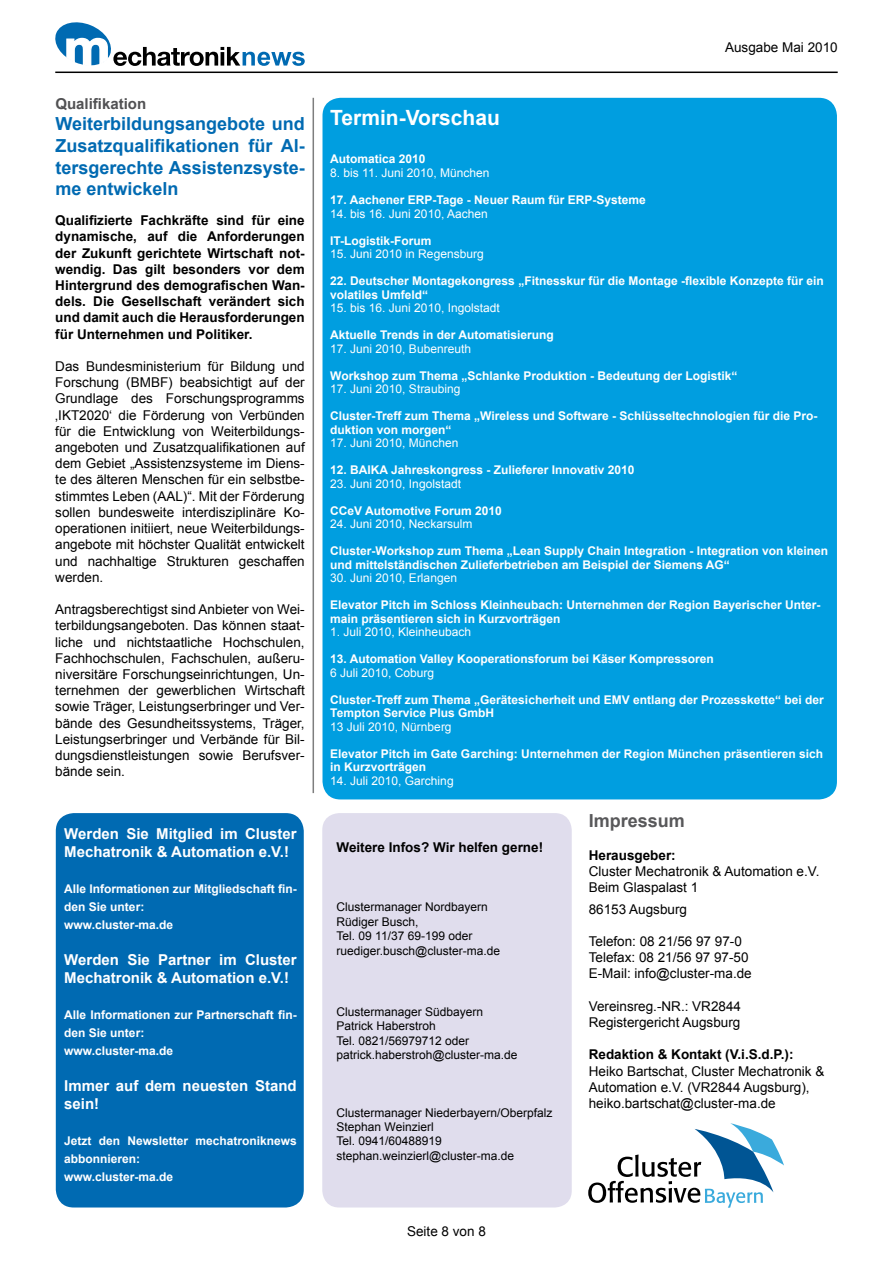
<style>
.page{position:relative;width:893px;height:1263px;background:#fff}
.page>*{position:absolute;margin:0;border:0;box-sizing:border-box;transform-origin:0 0}
.t1{font:700 21px "Arial";color:#fff}
.t2{font:700 18px/21.6px "Arial";color:#006ab2;text-align:justify}
.t3{font:700 18px "Arial";color:#58585a}
.t4{font:700 15px/18px "Arial";color:#fff}
.t5{font:700 15px "Arial";color:#515153}
.t6{font:13.5px/16.2px "Arial";color:#000}
.t7{font:700 13.5px/16.2px "Arial";color:#000;text-align:justify}
.t8{font:700 12px/18px "Arial";color:#fff}
.t9{font:12px "Arial";color:#fff}
.t10{font:12px/14.4px "Arial";color:#000}
</style>
<div class="page">
<hr style="left:55px;top:72px;width:783px;height:1px;background:#000">
<svg style="left:55px;top:22px;width:250px;height:44px"></svg>
<div style="left:322px;top:813px;width:250px;height:394px;background:#e0dded;border-radius:17px"></div>
<div style="left:56px;top:813px;width:248px;height:394px;background:#006ab2;border-radius:18px"></div>
<div style="left:322px;top:98px;width:515px;height:701px;background:#009ee0;border-radius:18px"></div>
<hr style="left:313px;top:98px;width:1px;height:695px;background:#7e7e7e">
<svg style="left:588px;top:1123px;width:196px;height:85px"></svg>
<p class="t5" style="left:55px;top:93px;width:92px">Qualifikation</p>
<h2 class="t2" style="left:55px;top:114px;width:251px">Weiterbildungsangebote und Zusatzqualifikationen für Al&shy;tersgerechte Assistenzsyste&shy;me entwickeln</h2>
<p class="t7" style="left:55px;top:213px;width:251px">Qualifizierte Fachkräfte sind für eine dynamische, auf die Anforderungen der Zukunft gerichtete Wirtschaft not&shy;wendig. Das gilt besonders vor dem Hintergrund des demografischen Wan&shy;dels. Die Gesellschaft verändert sich und damit auch die Herausforderungen für Unternehmen und Politiker.</p>
<p class="t6" style="left:55px;top:358px;width:251px;text-align:justify">Das Bundesministerium für Bildung und Forschung (BMBF) beabsichtigt auf der Grundlage des Forschungsprogramms ‚IKT2020‘ die Förderung von Verbünden für die Entwicklung von Weiterbildungs&shy;angeboten und Zusatzqualifikationen auf dem Gebiet „Assistenzsysteme im Diens&shy;te des älteren Menschen für ein selbstbe&shy;stimmtes Leben (AAL)“. Mit der Förderung sollen bundesweite interdisziplinäre Ko&shy;operationen initiiert, neue Weiterbildungs&shy;angebote mit höchster Qualität entwickelt und nachhaltige Strukturen geschaffen werden.</p>
<p class="t6" style="left:55px;top:601px;width:251px;text-align:justify">Antragsberechtigst sind Anbieter von Wei&shy;terbildungsangeboten. Das können staat&shy;liche und nichtstaatliche Hochschulen, Fachhochschulen, Fachschulen, außeru&shy;niversitäre Forschungseinrichtungen, Un&shy;ternehmen der gewerblichen Wirtschaft sowie Träger, Leistungserbringer und Ver&shy;bände des Gesundheitssystems, Träger, Leistungserbringer und Verbände für Bil&shy;dungsdienstleistungen sowie Berufsver&shy;bände sein.</p>
<p class="t4" style="left:64px;top:825px;width:234px">Werden Sie Mitglied im Cluster<br>Mechatronik &amp; Automation e.V.!</p>
<p class="t8" style="left:64px;top:880px;width:234px">Alle Informationen zur Mitgliedschaft fin&shy;den Sie unter:<br>www.cluster-ma.de</p>
<p class="t4" style="left:64px;top:951px;width:234px">Werden Sie Partner im Cluster<br>Mechatronik &amp; Automation e.V.!</p>
<p class="t8" style="left:64px;top:1006px;width:234px">Alle Informationen zur Partnerschaft fin&shy;den Sie unter:<br>www.cluster-ma.de</p>
<p class="t4" style="left:64px;top:1077px;width:234px">Immer auf dem neuesten Stand sein!</p>
<p class="t8" style="left:64px;top:1132px;width:234px">Jetzt den Newsletter mechatroniknews abbonnieren:<br>www.cluster-ma.de</p>
<p class="t6" style="left:725px;top:39px;width:114px">Ausgabe Mai 2010</p>
<h1 class="t1" style="left:330px;top:103px;width:171px">Termin-Vorschau</h1>
<p class="t8" style="left:330px;top:151px;width:97px">Automatica 2010</p>
<p class="t9" style="left:330px;top:165px;width:161px">8. bis 11. Juni 2010, München</p>
<p class="t8" style="left:330px;top:191px;width:317px">17. Aachener ERP-Tage - Neuer Raum für ERP-Systeme</p>
<p class="t9" style="left:330px;top:205px;width:159px">14. bis 16. Juni 2010, Aachen</p>
<p class="t8" style="left:330px;top:232px;width:103px">IT-Logistik-Forum</p>
<p class="t9" style="left:330px;top:246px;width:155px">15. Juni 2010 in Regensburg</p>
<p class="t8" style="left:330px;top:274px;width:495px;line-height:13.5px">22. Deutscher Montagekongress „Fitnesskur für die Montage -flexible Konzepte für ein volatiles Umfeld“</p>
<p class="t9" style="left:330px;top:300px;width:171px">15. bis 16. Juni 2010, Ingolstadt</p>
<p class="t8" style="left:330px;top:326px;width:225px">Aktuelle Trends in der Automatisierung</p>
<p class="t9" style="left:330px;top:340px;width:142px">17. Juni 2010, Bubenreuth</p>
<p class="t8" style="left:330px;top:367px;width:409px">Workshop zum Thema „Schlanke Produktion - Bedeutung der Logistik“</p>
<p class="t9" style="left:330px;top:381px;width:132px">17. Juni 2010, Straubing</p>
<p class="t8" style="left:330px;top:409px;width:489px;line-height:13.5px">Cluster-Treff zum Thema „Wireless und Software - Schlüsseltechnologien für die Pro&shy;duktion von morgen“</p>
<p class="t9" style="left:330px;top:435px;width:130px">17. Juni 2010, München</p>
<p class="t8" style="left:330px;top:461px;width:306px">12. BAIKA Jahreskongress - Zulieferer Innovativ 2010</p>
<p class="t9" style="left:330px;top:475px;width:132px">23. Juni 2010, Ingolstadt</p>
<p class="t8" style="left:330px;top:502px;width:173px">CCeV Automotive Forum 2010</p>
<p class="t9" style="left:330px;top:516px;width:144px">24. Juni 2010, Neckarsulm</p>
<p class="t8" style="left:330px;top:544px;width:499px;line-height:13.5px">Cluster-Workshop zum Thema „Lean Supply Chain Integration - Integration von kleinen und mittelständischen Zulieferbetrieben am Beispiel der Siemens AG“</p>
<p class="t9" style="left:330px;top:570px;width:128px">30. Juni 2010, Erlangen</p>
<p class="t8" style="left:330px;top:598px;width:492px;line-height:13.5px">Elevator Pitch im Schloss Kleinheubach: Unternehmen der Region Bayerischer Unter&shy;main präsentieren sich in Kurzvorträgen</p>
<p class="t9" style="left:330px;top:624px;width:142px">1. Juli 2010, Kleinheubach</p>
<p class="t8" style="left:330px;top:650px;width:385px">13. Automation Valley Kooperationsforum bei Käser Kompressoren</p>
<p class="t9" style="left:330px;top:664px;width:106px">6 Juli 2010, Coburg</p>
<p class="t8" style="left:330px;top:693px;width:495px;line-height:13.5px">Cluster-Treff zum Thema „Gerätesicherheit und EMV entlang der Prozesskette“ bei der<br>Tempton Service Plus GmbH</p>
<p class="t9" style="left:330px;top:718px;width:123px">13 Juli 2010, Nürnberg</p>
<p class="t8" style="left:330px;top:747px;width:494px;line-height:13.5px">Elevator Pitch im Gate Garching: Unternehmen der Region München präsentieren sich in Kurzvorträgen</p>
<p class="t9" style="left:330px;top:772px;width:125px">14. Juli 2010, Garching</p>
<p class="t7" style="left:337px;top:839px;width:208px">Weitere Infos? Wir helfen gerne!</p>
<p class="t10" style="left:337px;top:900px;width:165px">Clustermanager Nordbayern<br>Rüdiger Busch,<br>Tel. 09 11/37 69-199 oder ruediger.busch@cluster-ma.de</p>
<p class="t10" style="left:337px;top:1004px;width:182px">Clustermanager Südbayern<br>Patrick Haberstroh<br>Tel. 0821/56979712 oder patrick.haberstroh@cluster-ma.de</p>
<p class="t10" style="left:337px;top:1105px;width:218px">Clustermanager Niederbayern/Oberpfalz<br>Stephan Weinzierl<br>Tel. 0941/60488919 stephan.weinzierl@cluster-ma.de</p>
<p class="t6" style="left:407px;top:1223px;width:80px">Seite 8 von 8</p>
<h2 class="t3" style="left:589px;top:809px;width:98px">Impressum</h2>
<p class="t7" style="left:589px;top:847px;width:89px">Herausgeber:</p>
<p class="t6" style="left:589px;top:863px;width:232px">Cluster Mechatronik &amp; Automation e.V.<br>Beim Glaspalast 1</p>
<p class="t6" style="left:589px;top:901px;width:100px">86153 Augsburg</p>
<p class="t6" style="left:589px;top:933px;width:164px">Telefon: 08 21/56 97 97-0<br>Telefax: 08 21/56 97 97-50<br>E-Mail: info@cluster-ma.de</p>
<p class="t6" style="left:589px;top:998px;width:154px">Vereinsreg.-NR.: VR2844<br>Registergericht Augsburg</p>
<p class="t7" style="left:589px;top:1047px;width:206px">Redaktion &amp; Kontakt (V.i.S.d.P.):</p>
<p class="t6" style="left:589px;top:1063px;width:237px">Heiko Bartschat, Cluster Mechatronik &amp;<br>Automation e.V. (VR2844 Augsburg), heiko.bartschat@cluster-ma.de</p>
</div>
